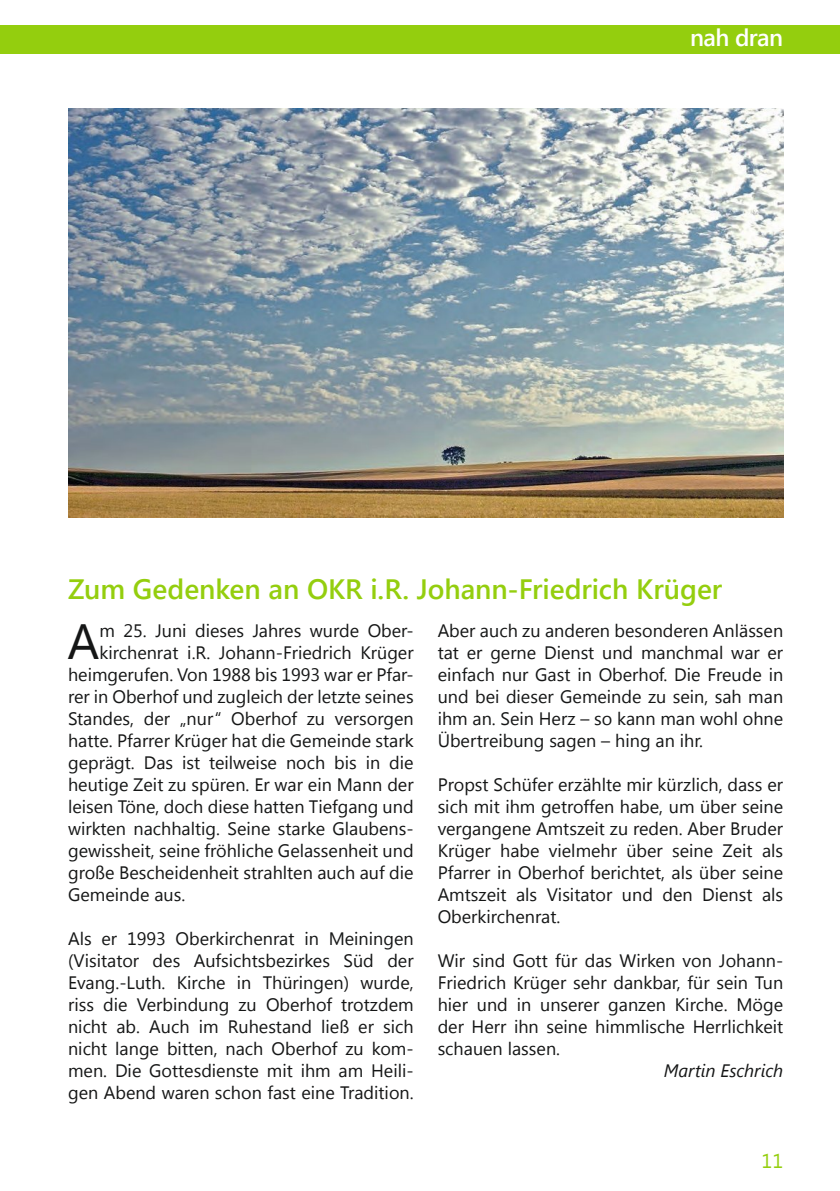
<style>
.page{position:relative;width:840px;height:1191px;background:#fff}
.page>*{position:absolute;margin:0;border:0;box-sizing:border-box;transform-origin:0 0}
.t1{font:49.4px "Segoe UI";color:#151616}
.t2{font:600 28px "Segoe UI";letter-spacing:-.005em;color:#94ce0e}
.t3{font:600 24px "Segoe UI";letter-spacing:-.025em;color:#fff}
.t4{font:20px "Segoe UI";color:#94ce0e}
.t5{font:18px/22px "Segoe UI";color:#151616;text-align:justify}
.t6{font:italic 18px "Segoe UI";color:#151616}
</style>
<div class="page">
<img style="left:68px;top:108px;width:714px;height:409px">
<div style="left:0;top:26px;width:839px;height:28px;background:#94ce0e"></div>
<h3 class="t3" style="left:689px;top:18px;width:95px">nah dran</h3>
<h2 class="t2" style="left:68px;top:566px;width:655px">Zum Gedenken an OKR i.R. Johann-Friedrich Krüger</h2>
<h1 class="t1" style="left:68px;top:607px;width:33px">A</h1>
<p class="t5" style="left:99px;top:618px;width:315px">m 25. Juni dieses Jahres wurde Ober-</p>
<p class="t5" style="left:99px;top:640px;width:315px">kirchenrat i.R. Johann-Friedrich Krüger</p>
<p class="t5" style="left:68px;top:662px;width:347px">heimgerufen. Von 1988 bis 1993 war er Pfar-</p>
<p class="t5" style="left:68px;top:684px;width:347px">rer in Oberhof und zugleich der letzte seines</p>
<p class="t5" style="left:68px;top:706px;width:347px">Standes, der „nur“ Oberhof zu versorgen</p>
<p class="t5" style="left:68px;top:728px;width:347px">hatte. Pfarrer Krüger hat die Gemeinde stark</p>
<p class="t5" style="left:68px;top:750px;width:347px">geprägt. Das ist teilweise noch bis in die</p>
<p class="t5" style="left:68px;top:772px;width:347px">heutige Zeit zu spüren. Er war ein Mann der</p>
<p class="t5" style="left:68px;top:794px;width:347px">leisen Töne, doch diese hatten Tiefgang und</p>
<p class="t5" style="left:68px;top:816px;width:347px">wirkten nachhaltig. Seine starke Glaubens-</p>
<p class="t5" style="left:68px;top:838px;width:347px">gewissheit, seine fröhliche Gelassenheit und</p>
<p class="t5" style="left:68px;top:860px;width:347px">große Bescheidenheit strahlten auch auf die</p>
<p class="t5" style="left:68px;top:882px;width:119px">Gemeinde aus.</p>
<p class="t5" style="left:68px;top:926px;width:347px">Als er 1993 Oberkirchenrat in Meiningen (Visitator des Aufsichtsbezirkes Süd der Evang.-Luth. Kirche in Thüringen) wurde, riss die Verbindung zu Oberhof trotzdem nicht ab. Auch im Ruhestand ließ er sich nicht lange bitten, nach Oberhof zu kom&shy;men. Die Gottesdienste mit ihm am Heili&shy;gen Abend waren schon fast eine Tradition.</p>
<p class="t5" style="left:437px;top:618px;width:347px">Aber auch zu anderen besonderen Anlässen tat er gerne Dienst und manchmal war er einfach nur Gast in Oberhof. Die Freude in und bei dieser Gemeinde zu sein, sah man ihm an. Sein Herz – so kann man wohl ohne Übertreibung sagen – hing an ihr.</p>
<p class="t5" style="left:437px;top:772px;width:347px">Propst Schüfer erzählte mir kürzlich, dass er sich mit ihm getroffen habe, um über seine vergangene Amtszeit zu reden. Aber Bruder Krüger habe vielmehr über seine Zeit als Pfarrer in Oberhof berichtet, als über seine Amtszeit als Visitator und den Dienst als Oberkirchenrat.</p>
<p class="t5" style="left:437px;top:948px;width:347px">Wir sind Gott für das Wirken von Johann-Friedrich Krüger sehr dankbar, für sein Tun hier und in unserer ganzen Kirche. Möge der Herr ihn seine himmlische Herrlichkeit schauen lassen.</p>
<p class="t6" style="left:663px;top:1057px;width:121px">Martin Eschrich</p>
<p class="t4" style="left:761px;top:1147px;width:23px">11</p>
</div>
